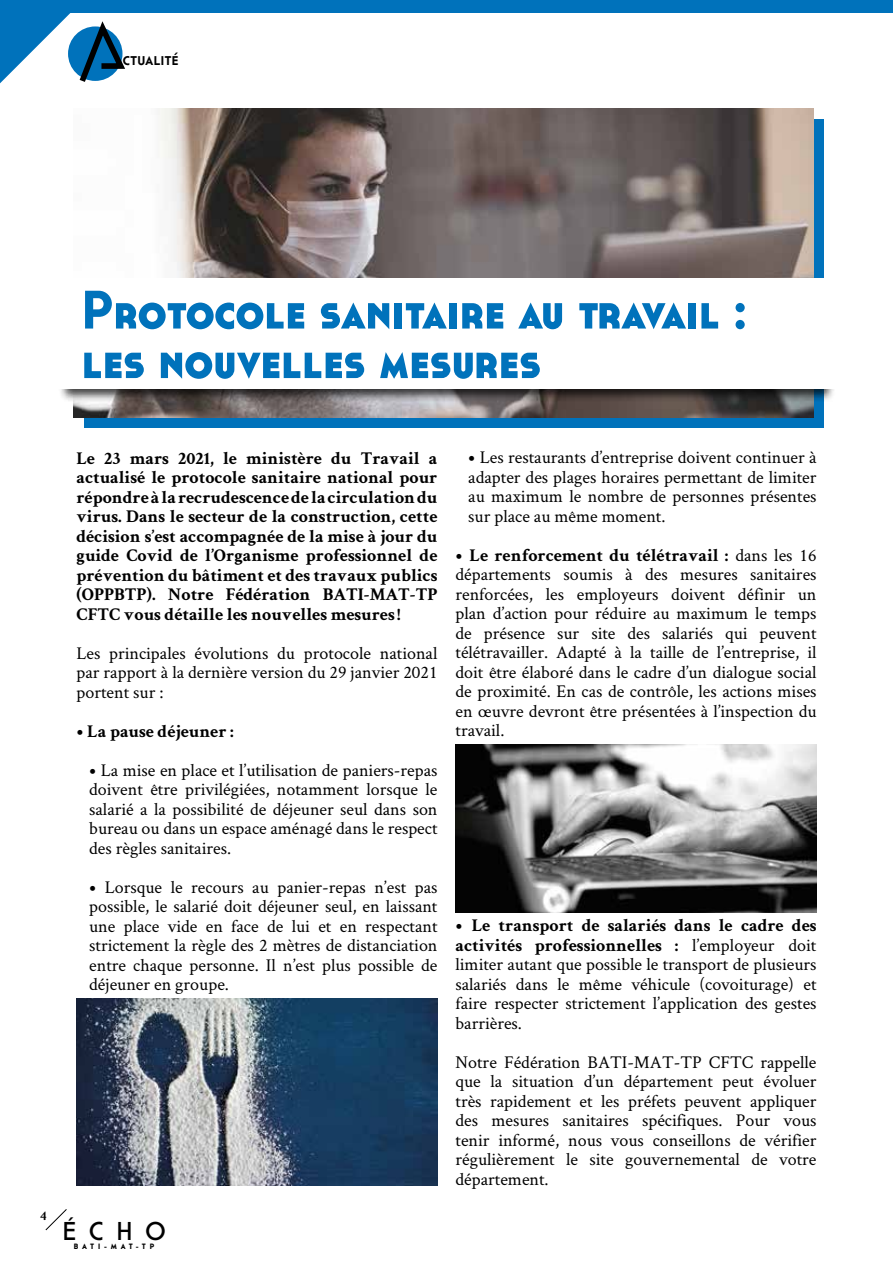
<style>
.page{position:relative;width:893px;height:1263px;background:#fff}
.page>*{position:absolute;margin:0;border:0;box-sizing:border-box;transform-origin:0 0}
.t1{font:700 54px/49.5px "Cassannet";color:#0072bb}
.t2{font:25.8px "Cassannet";color:#000}
.t3{font:18.9px "Cassannet";letter-spacing:-.005em;color:#000}
.t4{font:18px/19.5px "Crimson Text";color:#000;text-align:justify}
.t5{font:700 18px/19.5px "Crimson Text";color:#000;text-align:justify}
.t6{font:700 13.5px "Crimson Text";color:#000}
.t7{font:700 7.8px "Cassannet";letter-spacing:.485em;color:#000}
.s1{font-weight:700}
</style>
<div class="page">
<svg style="left:45px;top:1209px;width:22px;height:22px"></svg>
<svg style="left:0;top:13px;width:125px;height:71px"></svg>
<div style="left:0;top:0;width:893px;height:13px;background:#0072bb"></div>
<div style="left:84px;top:119px;width:740px;height:309px;background:#0072bb"></div>
<img style="left:74px;top:108px;width:740px;height:309px">
<div style="left:58px;top:363px;width:777px;height:39px;background:#000;opacity:.75"></div>
<div style="left:43px;top:279px;width:834px;height:110px;background:#fff"></div>
<img style="left:76px;top:998px;width:361px;height:187px">
<img style="left:455px;top:744px;width:361px;height:168px">
<p class="t3" style="left:123px;top:48px;width:57px">ctualité</p>
<h1 class="t1" style="left:82px;top:285px;width:667px">Protocole sanitaire au travail : les nouvelles mesures</h1>
<p class="t6" style="left:40px;top:1208px;width:8px">4</p>
<p class="t5" style="left:76px;top:448px;width:363px">Le 23 mars 2021, le ministère du Travail a actualisé le protocole sanitaire national pour répondre à la recrudescence de la circulation du virus. Dans le secteur de la construction, cette décision s’est accompagnée de la mise à jour du guide Covid de l’Organisme professionnel de prévention du bâtiment et des travaux publics (OPPBTP). Notre Fédération BATI-MAT-TP CFTC vous détaille les nouvelles mesures!</p>
<p class="t4" style="left:76px;top:642px;width:363px">Les principales évolutions du protocole national par rapport à la dernière version du 29 janvier 2021 portent sur :</p>
<p class="t5" style="left:76px;top:720px;width:159px">• La pause déjeuner :</p>
<p class="t4" style="left:89px;top:759px;width:350px"><span class="s1">•</span> La mise en place et l’utilisation de paniers-repas doivent être privilégiées, notamment lorsque le salarié a la possibilité de déjeuner seul dans son bureau ou dans un espace aménagé dans le respect des règles sanitaires.</p>
<p class="t4" style="left:89px;top:876px;width:350px"><span class="s1">•</span> Lorsque le recours au panier-repas n’est pas possible, le salarié doit déjeuner seul, en laissant une place vide en face de lui et en respectant strictement la règle des 2 mètres de distanciation entre chaque personne. Il n’est plus possible de déjeuner en groupe.</p>
<h2 class="t2" style="left:63px;top:1216px;width:105px">ÉCHO</h2>
<p class="t7" style="left:74px;top:1241px;width:82px">BATI-MAT-TP</p>
<p class="t4" style="left:468px;top:447px;width:350px"><span class="s1">•</span> Les restaurants d’entreprise doivent continuer à adapter des plages horaires permettant de limiter au maximum le nombre de personnes présentes sur place au même moment.</p>
<p class="t4" style="left:455px;top:545px;width:363px"><span class="s1">• Le renforcement du télétravail :</span> dans les 16 départements soumis à des mesures sanitaires renforcées, les employeurs doivent définir un plan d’action pour réduire au maximum le temps de présence sur site des salariés qui peuvent télétravailler. Adapté à la taille de l’entreprise, il doit être élaboré dans le cadre d’un dialogue social de proximité. En cas de contrôle, les actions mises en œuvre devront être présentées à l’inspection du travail.</p>
<p class="t4" style="left:455px;top:915px;width:363px"><span class="s1">• Le transport de salariés dans le cadre des activités professionnelles :</span> l’employeur doit limiter autant que possible le transport de plusieurs salariés dans le même véhicule (covoiturage) et faire respecter strictement l’application des gestes barrières.</p>
<p class="t4" style="left:455px;top:1052px;width:363px">Notre Fédération BATI-MAT-TP CFTC rappelle que la situation d’un département peut évoluer très rapidement et les préfets peuvent appliquer des mesures sanitaires spécifiques. Pour vous tenir informé, nous vous conseillons de vérifier régulièrement le site gouvernemental de votre département.</p>
</div>
